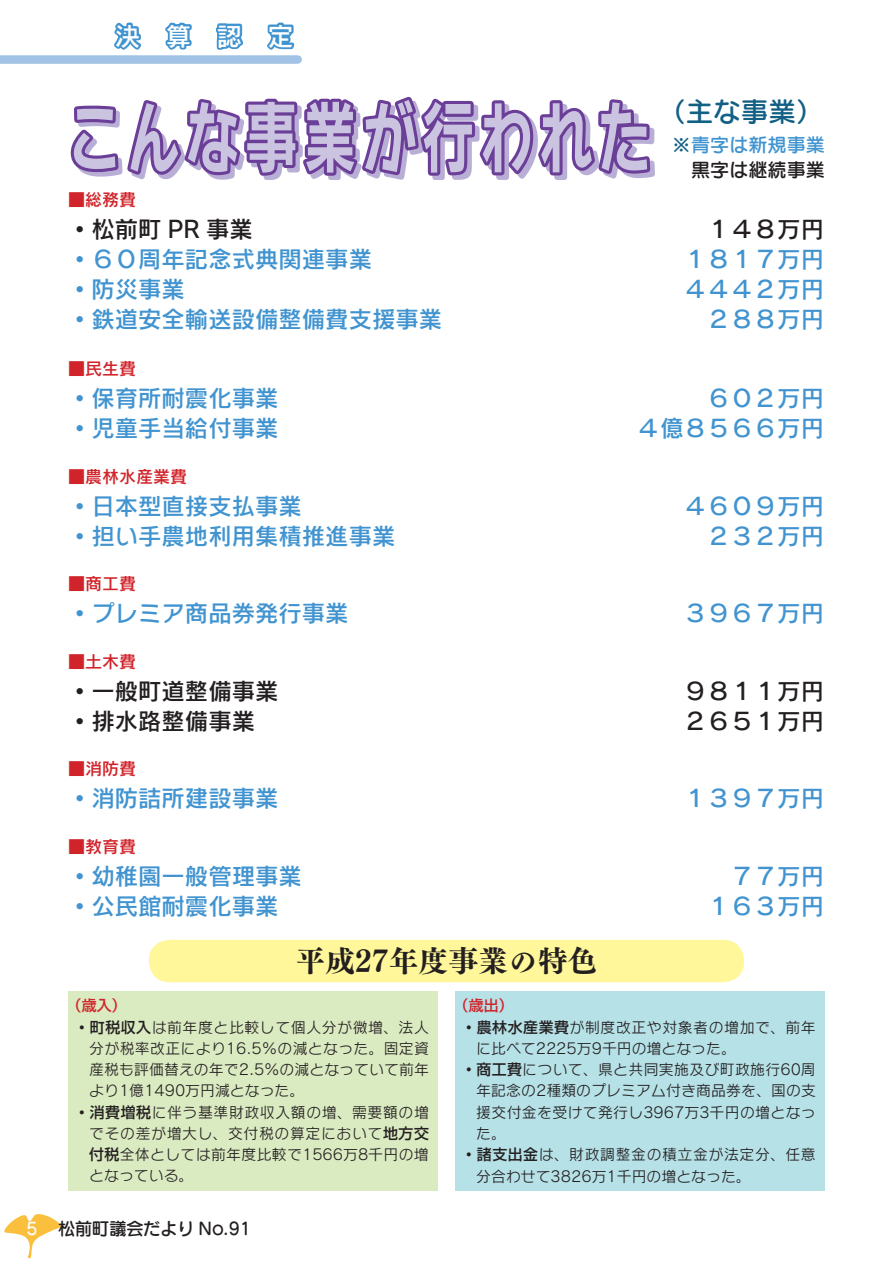
<style>
.page{position:relative;width:893px;height:1263px;background:#fff}
.page>*{position:absolute;margin:0;border:0;box-sizing:border-box;transform-origin:0 0}
.t1{font:78.6px "Rodin Wanpaku Pro B";letter-spacing:.1em;color:#cbc4e1;scale:.68 1}
.t2{font:29.7px "Tsuku AMD Min Std E";color:#231f20}
.t3{font:27.6px "Seurat Pro DB";color:#136085}
.t4{font:25.5px "Rodin NTLG Pro DB";color:#fff}
.t5{font:23.4px "Rodin NTLG Pro DB";color:#4194d0}
.t6{font:23.4px "Rodin NTLG Pro DB";color:#231f20}
.t7{font:19.2px/24.6px "Seurat Pro DB";color:#231f20}
.t8{font:16.95px "Rodin NTLG Pro DB";color:#d1232a}
.t9{font:16.95px "G Maru Go Pro DB";color:#231f20}
.t10{font:14.85px "Rodin NTLG Pro M";letter-spacing:.025em;color:#231f20}
.t11{font:14.85px "Rodin NTLG Pro M";color:#231f20}
.t12{font:14.85px "Rodin NTLG Pro M";letter-spacing:.005em;color:#231f20}
.t13{font:500 14.85px "Shin Go Pro";color:#d1232a}
.s1{color:#136085}
.s2{color:#4194d0}
.s3{font-family:"Shin Go Pro";font-weight:500}
.s4{color:#fff}
</style>
<div class="page">
<svg style="left:4px;top:1214px;width:58px;height:44px"></svg>
<div style="left:0;top:55px;width:298px;height:9px;background:#a1c1e5"></div>
<div style="left:68px;top:991px;width:370px;height:200px;background:#daeac1"></div>
<div style="left:455px;top:991px;width:370px;height:200px;background:#b6e1e7"></div>
<svg style="left:114px;top:22px;width:28px;height:28px"></svg>
<svg style="left:165px;top:22px;width:27px;height:28px"></svg>
<svg style="left:216px;top:23px;width:27px;height:27px"></svg>
<svg style="left:267px;top:22px;width:28px;height:28px"></svg>
<svg style="left:70px;top:96px;width:584px;height:84px"></svg>
<div style="left:149px;top:940px;width:595px;height:42px;background:#fff79a;border-radius:21px"></div>
<h3 class="t4" style="left:115px;top:19px;width:180px">決　算　認　定</h3>
<h1 class="t1" style="left:68px;top:84px;width:859px">こんな事業が行われた</h1>
<h3 class="t3" style="left:658px;top:93px;width:167px">（主な事業）</h3>
<p class="t7" style="left:672px;top:132px;width:155px"><span class="s1">※</span><span class="s2">青字は新規事業</span>　黒字は継続事業</p>
<p class="t8" style="left:68px;top:189px;width:70px">■総務費</p>
<h3 class="t6" style="left:68px;top:214px;width:186px">◦松前町 PR 事業</h3>
<h3 class="t6" style="left:707px;top:214px;width:118px">１４８万円</h3>
<h3 class="t5" style="left:68px;top:244px;width:306px">◦６０周年記念式典関連事業</h3>
<h3 class="t5" style="left:684px;top:244px;width:142px">１８１７万円</h3>
<h3 class="t5" style="left:68px;top:274px;width:118px">◦防災事業</h3>
<h3 class="t5" style="left:684px;top:274px;width:142px">４４４２万円</h3>
<h3 class="t5" style="left:68px;top:303px;width:376px">◦鉄道安全輸送設備整備費支援事業</h3>
<h3 class="t5" style="left:707px;top:303px;width:118px">２８８万円</h3>
<p class="t8" style="left:68px;top:358px;width:70px">■民生費</p>
<h3 class="t5" style="left:68px;top:383px;width:212px">◦保育所耐震化事業</h3>
<h3 class="t5" style="left:707px;top:383px;width:118px">６０２万円</h3>
<h3 class="t5" style="left:68px;top:413px;width:212px">◦児童手当給付事業</h3>
<h3 class="t5" style="left:637px;top:413px;width:189px">４億８５６６万円</h3>
<p class="t8" style="left:68px;top:465px;width:121px">■農林水産業費</p>
<h3 class="t5" style="left:68px;top:491px;width:235px">◦日本型直接支払事業</h3>
<h3 class="t5" style="left:684px;top:491px;width:142px">４６０９万円</h3>
<h3 class="t5" style="left:68px;top:520px;width:329px">◦担い手農地利用集積推進事業</h3>
<h3 class="t5" style="left:707px;top:520px;width:118px">２３２万円</h3>
<p class="t8" style="left:68px;top:572px;width:70px">■商工費</p>
<h3 class="t5" style="left:68px;top:598px;width:282px">◦プレミア商品券発行事業</h3>
<h3 class="t5" style="left:684px;top:598px;width:142px">３９６７万円</h3>
<p class="t8" style="left:68px;top:650px;width:70px">■土木費</p>
<h3 class="t6" style="left:68px;top:675px;width:212px">◦一般町道整備事業</h3>
<h3 class="t6" style="left:684px;top:675px;width:142px">９８１１万円</h3>
<h3 class="t6" style="left:68px;top:705px;width:189px">◦排水路整備事業</h3>
<h3 class="t6" style="left:684px;top:705px;width:142px">２６５１万円</h3>
<p class="t8" style="left:68px;top:757px;width:70px">■消防費</p>
<h3 class="t5" style="left:68px;top:783px;width:212px">◦消防詰所建設事業</h3>
<h3 class="t5" style="left:684px;top:783px;width:142px">１３９７万円</h3>
<p class="t8" style="left:68px;top:835px;width:70px">■教育費</p>
<h3 class="t5" style="left:68px;top:860px;width:235px">◦幼稚園一般管理事業</h3>
<h3 class="t5" style="left:730px;top:860px;width:95px">７７万円</h3>
<h3 class="t5" style="left:68px;top:890px;width:212px">◦公民館耐震化事業</h3>
<h3 class="t5" style="left:707px;top:890px;width:118px">１６３万円</h3>
<h2 class="t2" style="left:296px;top:934px;width:303px">平成27年度事業の特色</h2>
<p class="t13" style="left:67px;top:993px;width:61px">（歳入）</p>
<p class="t10" style="left:74px;top:1017px;width:356px">◦<span class="s3">町税収入</span>は前年度と比較して個人分が微増、法人</p>
<p class="t10" style="left:89px;top:1039px;width:341px">分が税率改正により16.5％の減となった。固定資</p>
<p class="t12" style="left:89px;top:1060px;width:341px">産税も評価替えの年で2.5％の減となっていて前年</p>
<p class="t11" style="left:89px;top:1081px;width:217px">より1億1490万円減となった。</p>
<p class="t10" style="left:74px;top:1102px;width:356px">◦<span class="s3">消費増税</span>に伴う基準財政収入額の増、需要額の増</p>
<p class="t10" style="left:89px;top:1124px;width:341px">でその差が増大し、交付税の算定において<span class="s3">地方交</span></p>
<p class="t10" style="left:89px;top:1145px;width:341px"><span class="s3">付税</span>全体としては前年度比較で1566万8千円の増</p>
<p class="t10" style="left:89px;top:1166px;width:106px">となっている。</p>
<p class="t13" style="left:454px;top:993px;width:61px">（歳出）</p>
<p class="t10" style="left:461px;top:1017px;width:356px">◦<span class="s3">農林水産業費</span>が制度改正や対象者の増加で、前年</p>
<p class="t11" style="left:476px;top:1039px;width:261px">に比べて2225万9千円の増となった。</p>
<p class="t10" style="left:461px;top:1060px;width:356px">◦<span class="s3">商工費</span>について、県と共同実施及び町政施行60周</p>
<p class="t12" style="left:476px;top:1081px;width:341px">年記念の2種類のプレミアム付き商品券を、国の支</p>
<p class="t10" style="left:476px;top:1102px;width:341px">援交付金を受けて発行し3967万3千円の増となっ</p>
<p class="t10" style="left:476px;top:1124px;width:31px">た。</p>
<p class="t10" style="left:461px;top:1145px;width:356px">◦<span class="s3">諸支出金</span>は、財政調整金の積立金が法定分、任意</p>
<p class="t11" style="left:476px;top:1166px;width:276px">分合わせて3826万1千円の増となった。</p>
<p class="t9" style="left:26px;top:1218px;width:226px"><span class="s4">5</span> 松前町議会だより No.91</p>
</div>
